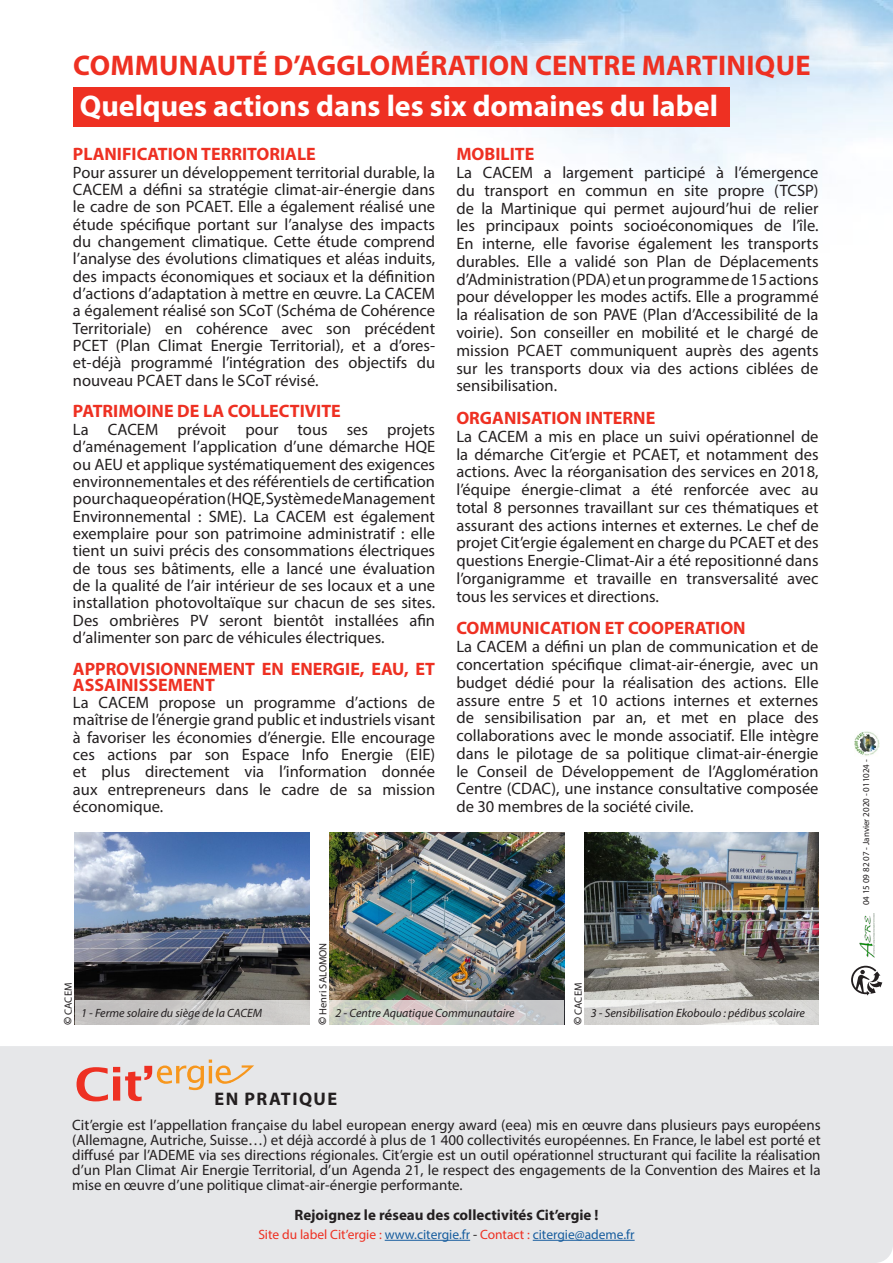
<style>
.page{position:relative;width:893px;height:1263px;background:#fff}
.page>*{position:absolute;margin:0;border:0;box-sizing:border-box;transform-origin:0 0}
.t1{font:700 30px "Myriad Pro";color:#fff}
.t2{font:700 28.5px "Myriad Pro";letter-spacing:.01em;color:#ee3022}
.t3{font:700 18.3px "Myriad Pro";letter-spacing:.08em;color:#231f20}
.t4{font:700 18px/15.9px "Myriad Pro";color:#ee3022}
.t5{font:16.5px/17.4px "Myriad Pro";color:#231f20;text-align:justify}
.t6{font:15px/15px "Myriad Pro";color:#231f20;text-align:justify}
.t7{font:700 15px "Myriad Pro";color:#231f20}
.t8{font:13.5px "Myriad Pro";color:#175d9e}
.t9{font:italic 12px "Myriad Pro";color:#231f20}
.t10{font:700 12px "Myriad Pro";color:#231f20}
.t11{font:10.5px "Myriad Pro";color:#231f20}
.t12{font:9px "Myriad Pro";color:#231f20}
.s1{font-weight:700;font-size:12px}
.s2{color:#ee3022}
.s3{color:#231f20}
</style>
<div class="page">
<img style="left:149px;top:0;width:744px;height:186px">
<div style="left:0;top:1046px;width:893px;height:217px;background:#e6e7e9"></div>
<hr style="left:385px;top:1240px;width:85px;height:1px;background:#175d9e">
<hr style="left:533px;top:1240px;width:102px;height:1px;background:#175d9e">
<svg style="left:77px;top:1059px;width:177px;height:42px;background:#e8c7bb"></svg>
<svg style="left:851px;top:966px;width:31px;height:29px"></svg>
<img style="left:854px;top:731px;width:25px;height:25px">
<img style="left:859px;top:914px;width:15px;height:43px">
<div style="left:73px;top:87px;width:656px;height:39px;background:#ee3022"></div>
<img style="left:75px;top:832px;width:234px;height:168px">
<img style="left:330px;top:832px;width:234px;height:168px">
<img style="left:584px;top:832px;width:235px;height:168px">
<div style="left:75px;top:1000px;width:234px;height:25px;background:#cbc9c8"></div>
<svg style="left:329px;top:1000px;width:235px;height:25px;background:#cdccc8"></svg>
<svg style="left:584px;top:1000px;width:235px;height:25px;background:#d9d8d6"></svg>
<p class="t2" style="left:73px;top:46px;width:739px">COMMUNAUTÉ D’AGGLOMÉRATION CENTRE MARTINIQUE</p>
<p class="t1" style="left:80px;top:86px;width:640px">Quelques actions dans les six domaines du label</p>
<p class="t4" style="left:73px;top:146px;width:244px">PLANIFICATION TERRITORIALE</p>
<p class="t5" style="left:73px;top:163px;width:364px">Pour assurer un développement territorial durable, la CACEM a défini sa stratégie climat-air-énergie dans le cadre de son PCAET. Elle a également réalisé une étude spécifique portant sur l’analyse des impacts du changement climatique. Cette étude comprend l’analyse des évolutions climatiques et aléas induits, des impacts économiques et sociaux et la définition d’actions d’adaptation à mettre en œuvre. La CACEM a également réalisé son SCoT (Schéma de Cohérence Territoriale) en cohérence avec son précédent PCET (Plan Climat Energie Territorial), et a d’ores&shy;et-déjà programmé l’intégration des objectifs du nouveau PCAET dans le SCoT révisé.</p>
<p class="t4" style="left:73px;top:403px;width:269px">PATRIMOINE DE LA COLLECTIVITE</p>
<p class="t5" style="left:73px;top:420px;width:364px">La CACEM prévoit pour tous ses projets d’aménagement l’application d’une démarche HQE ou AEU et applique systématiquement des exigences environnementales et des référentiels de certification pour chaque opération (HQE, Système de Management Environnemental : SME). La CACEM est également exemplaire pour son patrimoine administratif : elle tient un suivi précis des consommations électriques de tous ses bâtiments, elle a lancé une évaluation de la qualité de l’air intérieur de ses locaux et a une installation photovoltaïque sur chacun de ses sites.<br>Des ombrières PV seront bientôt installées afin d’alimenter son parc de véhicules électriques.</p>
<p class="t4" style="left:73px;top:660px;width:364px">APPROVISIONNEMENT EN ENERGIE, EAU, ET<br>ASSAINISSEMENT</p>
<p class="t5" style="left:73px;top:693px;width:364px">La CACEM propose un programme d’actions de maîtrise de l’énergie grand public et industriels visant à favoriser les économies d’énergie. Elle encourage ces actions par son Espace Info Energie (EIE) et plus directement via l’information donnée aux entrepreneurs dans le cadre de sa mission économique.</p>
<p class="t4" style="left:456px;top:146px;width:79px">MOBILITE</p>
<p class="t5" style="left:456px;top:163px;width:364px;line-height:17.9px">La CACEM a largement participé à l’émergence du transport en commun en site propre (TCSP) de la Martinique qui permet aujourd’hui de relier les principaux points socioéconomiques de l’île.<br>En interne, elle favorise également les transports durables. Elle a validé son Plan de Déplacements d’Administration (PDA) et un programme de 15 actions pour développer les modes actifs. Elle a programmé la réalisation de son PAVE (Plan d’Accessibilité de la voirie). Son conseiller en mobilité et le chargé de mission PCAET communiquent auprès des agents sur les transports doux via des actions ciblées de sensibilisation.</p>
<p class="t4" style="left:456px;top:409px;width:200px">ORGANISATION INTERNE</p>
<p class="t5" style="left:456px;top:427px;width:364px;line-height:17.9px">La CACEM a mis en place un suivi opérationnel de la démarche Cit’ergie et PCAET, et notamment des actions. Avec la réorganisation des services en 2018, l’équipe énergie-climat a été renforcée avec au total 8 personnes travaillant sur ces thématiques et assurant des actions internes et externes. Le chef de projet Cit’ergie également en charge du PCAET et des questions Energie-Climat-Air a été repositionné dans l’organigramme et travaille en transversalité avec tous les services et directions.</p>
<p class="t4" style="left:456px;top:620px;width:291px">COMMUNICATION ET COOPERATION</p>
<p class="t5" style="left:456px;top:637px;width:364px;line-height:17.9px">La CACEM a défini un plan de communication et de concertation spécifique climat-air-énergie, avec un budget dédié pour la réalisation des actions. Elle assure entre 5 et 10 actions internes et externes de sensibilisation par an, et met en place des collaborations avec le monde associatif. Elle intègre dans le pilotage de sa politique climat-air-énergie le Conseil de Développement de l’Agglomération Centre (CDAC), une instance consultative composée de 30 membres de la société civile.</p>
<p class="t11" style="left:62px;top:1025px;width:44px;rotate:-90deg"><span class="s1">©</span> CACEM</p>
<p class="t11" style="left:316px;top:1025px;width:84px;rotate:-90deg"><span class="s1">©</span> Henri SALOMON</p>
<p class="t9" style="left:81px;top:1005px;width:183px">1 - Ferme solaire du siège de la CACEM</p>
<p class="t9" style="left:336px;top:1005px;width:181px">2 - Centre Aquatique Communautaire</p>
<p class="t3" style="left:214px;top:1086px;width:124px">EN PRATIQUE</p>
<p class="t11" style="left:572px;top:1015px;width:34px;rotate:-90deg">CACEM</p>
<p class="t10" style="left:570px;top:1025px;width:10px;rotate:-90deg">©</p>
<p class="t9" style="left:591px;top:1005px;width:216px">3 - Sensibilisation Ekoboulo : pédibus scolaire</p>
<p class="t6" style="left:72px;top:1117px;width:750px">Cit’ergie est l’appellation française du label european energy award (eea) mis en œuvre dans plusieurs pays européens (Allemagne, Autriche, Suisse…) et déjà accordé à plus de 1 400 collectivités européennes. En France, le label est porté et diffusé par l’ADEME via ses directions régionales. Cit’ergie est un outil opérationnel structurant qui facilite la réalisation d’un Plan Climat Air Energie Territorial, d’un Agenda 21, le respect des engagements de la Convention des Maires et la mise en œuvre d’une politique climat-air-énergie performante.</p>
<p class="t7" style="left:294px;top:1205px;width:306px">Rejoignez le réseau des collectivités Cit’ergie !</p>
<p class="t8" style="left:258px;top:1226px;width:378px"><span class="s2">Site du label Cit’ergie :</span> www.citergie.fr <span class="s3">-</span> <span class="s2">Contact :</span> citergie@ademe.fr</p>
<p class="t12" style="left:860px;top:905px;width:148px;rotate:-90deg">04 15 09 82 07 - Janvier 2020 - 011024 -</p>
</div>
